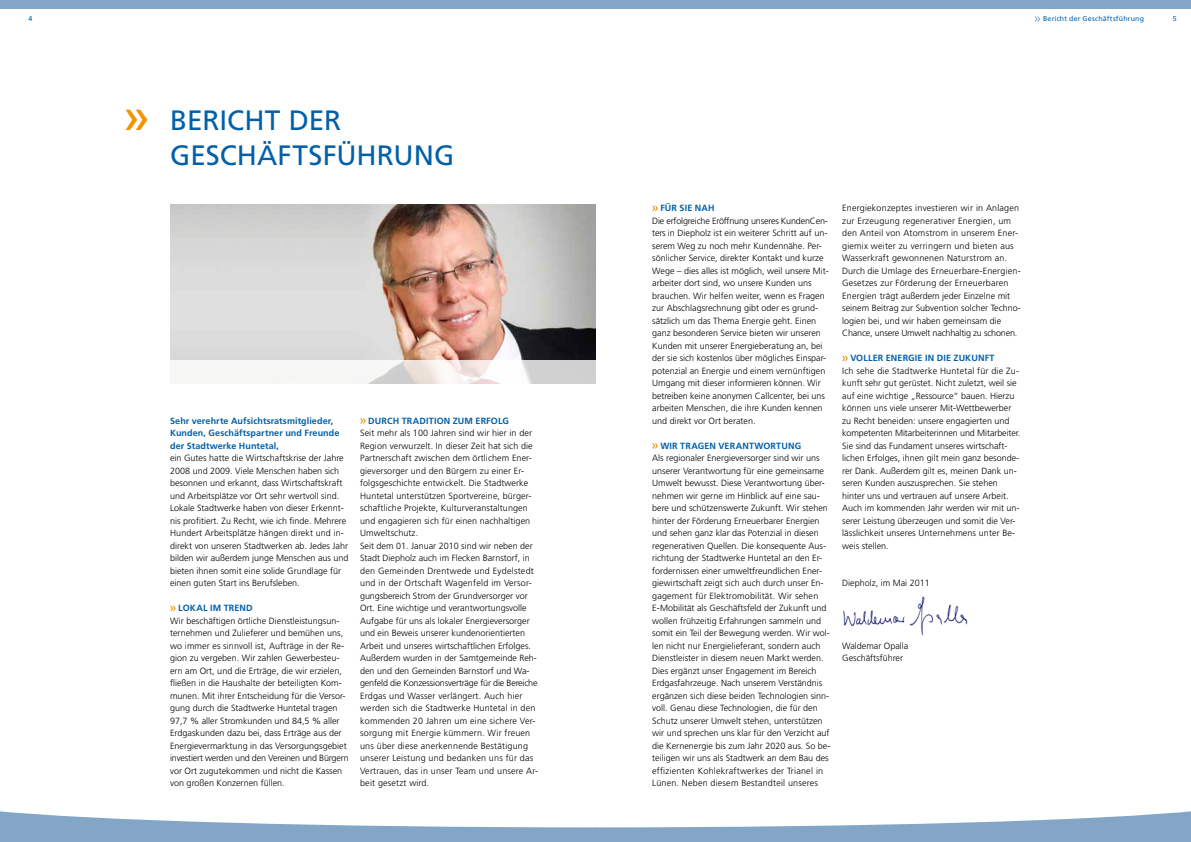
<style>
.page{position:relative;width:1191px;height:842px;background:#fff}
.page>*{position:absolute;margin:0;border:0;box-sizing:border-box;transform-origin:0 0}
.t1{font:28px/35px "Frutiger";color:#0060a9}
.t2{font:300 9px/12.5px "Frutiger";color:#000}
.t3{font:300 9px/12.5px "Frutiger";letter-spacing:.02em;color:#000}
.t4{font:700 9px/12.5px "Frutiger";letter-spacing:.015em;color:#0060a9}
.t5{font:7px "Frutiger";letter-spacing:.03em;color:#0060a9}
</style>
<div class="page">
<svg style="left:126px;top:110px;width:21px;height:20px"></svg>
<div style="left:0;top:0;width:595px;height:9px;background:#83a6c7"></div>
<svg style="left:0;top:811px;width:1191px;height:31px"></svg>
<div style="left:595px;top:0;width:596px;height:9px;background:#83a6c7"></div>
<svg style="left:1034px;top:16px;width:6px;height:6px"></svg>
<img style="left:170px;top:204px;width:425px;height:156px">
<svg style="left:170px;top:360px;width:425px;height:24px;fill:#f6f6f5"></svg>
<svg style="left:170px;top:606px;width:6px;height:5px"></svg>
<svg style="left:360px;top:418px;width:6px;height:6px"></svg>
<svg style="left:652px;top:206px;width:6px;height:5px"></svg>
<svg style="left:652px;top:443px;width:6px;height:6px"></svg>
<svg style="left:842px;top:356px;width:6px;height:5px"></svg>
<img style="left:843px;top:596px;width:125px;height:40px">
<p class="t5" style="left:29px;top:15px;width:5px">4</p>
<p class="t5" style="left:1043px;top:15px;width:102px">Bericht der Geschäftsführung</p>
<p class="t5" style="left:1172px;top:15px;width:5px">5</p>
<h1 class="t1" style="left:170px;top:102px;width:282px">Bericht der<br>Geschäftsführung</h1>
<p class="t4" style="left:170px;top:414px;width:171px">Sehr verehrte Aufsichtsratsmitglieder,<br>Kunden, Geschäftspartner und Freunde der Stadtwerke H untetal,</p>
<p class="t2" style="left:170px;top:452px;width:180px">ein Gutes hatte die Wirtschaftskrise der Jahre 2008 und 2009. Viele Menschen haben sich besonnen und erkannt, dass Wirtschaftskraft und Arbeitsplätze vor Ort sehr wertvoll sind.<br>Lokale Stadtwerke haben von dieser Erkennt&shy;nis profitiert. Zu Recht, wie ich finde. Mehrere H undert Arbeitsplätze hängen direkt und in&shy;direkt von unseren Stadtwerken ab. Jedes Jahr bilden wir außerdem junge Menschen aus und bieten ihnen somit eine solide Grundlage für einen guten Start ins Berufsleben.</p>
<p class="t4" style="left:178px;top:602px;width:76px">Lokal im Trend</p>
<p class="t2" style="left:170px;top:614px;width:180px">Wir beschäftigen örtliche Dienstleistungsun&shy;ternehmen und Zulieferer und bemühen uns, wo immer es sinnvoll ist, Aufträge in der Re&shy;gion zu vergeben. Wir zahlen Gewerbesteu&shy;ern am Ort, und die Erträge, die wir erzielen, fließen in die Haushalte der beteiligten Kom&shy;munen. M it ihrer Entscheidung für die Versor&shy;gung durch die Stadtwerke H untetal tragen 97,7 % aller Stromkunden und 84,5 % aller Erdgaskunden dazu bei, dass Erträge aus der Energievermarktung in das Versorgungsgebiet investiert werden und den Vereinen und Bürgern vor Ort zugutekommen und nicht die Kassen von großen Konzernen füllen.</p>
<p class="t4" style="left:368px;top:414px;width:142px">Durch Tradition zum Erfolg</p>
<p class="t2" style="left:360px;top:427px;width:179px">Seit mehr als 100 Jahren sind wir hier in der Region verwurzelt. In dieser Zeit hat sich die Partnerschaft zwischen dem örtlichem Ener&shy;gieversorger und den Bürgern zu einer Er&shy;folgsgeschichte entwickelt. Die Stadtwerke<br>H untetal unterstützen Sportvereine, bürger&shy;schaftliche Projekte, Kulturveranstaltungen und engagieren sich für einen nachhaltigen<br>U mweltschutz.<br>Seit dem 01. Januar 2010 sind wir neben der Stadt Diepholz auch im Flecken Barnstorf, in den Gemeinden Drentwede und Eydelstedt und in der Ortschaft Wagenfeld im Versor&shy;gungsbereich Strom der Grundversorger vor Ort. Eine wichtige und verantwortungsvolle Aufgabe für uns als lokaler Energieversorger und ein Beweis unserer kundenorientierten Arbeit und unseres wirtschaftlichen Erfolges.<br>Außerdem wurden in der Samtgemeinde Reh&shy;den und den Gemeinden Barnstorf und Wa&shy;genfeld die Konzessionsverträge für die Bereiche Erdgas und Wasser verlängert. Auch hier werden sich die Stadtwerke H untetal in den kommenden 20 Jahren um eine sichere Ver&shy;sorgung mit Energie kümmern. Wir freuen uns über diese anerkennende Bestätigung unserer Leistung und bedanken uns für das Vertrauen, das in unser Team und unsere Ar&shy;beit gesetzt wird.</p>
<p class="t4" style="left:660px;top:202px;width:56px">Für Sie nah</p>
<p class="t2" style="left:652px;top:214px;width:178px">Die erfolgreiche Eröffnung unseres KundenCen&shy;ters in Diepholz ist ein weiterer Schritt auf un&shy;serem Weg zu noch mehr Kundennähe. Per&shy;sönlicher Service, direkter Kontakt und kurze Wege – dies alles ist möglich, weil unsere M it&shy;arbeiter dort sind, wo unsere Kunden uns brauchen. Wir helfen weiter, wenn es Fragen zur Abschlagsrechnung gibt oder es grund&shy;sätzlich um das Thema Energie geht. Einen ganz besonderen Service bieten wir unseren Kunden mit unserer Energieberatung an, bei der sie sich kostenlos über mögliches Einspar&shy;potenzial an Energie und einem vernünftigen U mgang mit dieser informieren können. Wir betreiben keine anonymen C allcenter, bei uns arbeiten Menschen, die ihre Kunden kennen und direkt vor Ort beraten.</p>
<p class="t4" style="left:660px;top:439px;width:142px">Wir tragen Verantwortung</p>
<p class="t2" style="left:652px;top:452px;width:180px">Als regionaler Energieversorger sind wir uns unserer Verantwortung für eine gemeinsame U mwelt bewusst. Diese Verantwortung über&shy;nehmen wir gerne im H inblick auf eine sau&shy;bere und schützenswerte Zukunft. Wir stehen hinter der Förderung Erneuerbarer Energien und sehen ganz klar das Potenzial in diesen regenerativen Quellen. Die konsequente Aus&shy;richtung der Stadtwerke H untetal an den Er&shy;fordernissen einer umweltfreundlichen Ener&shy;giewirtschaft zeigt sich auch durch unser En&shy;gagement für Elektromobilität. Wir sehen E-Mobilität als Geschäftsfeld der Zukunft und wollen frühzeitig Erfahrungen sammeln und somit ein Teil der Bewegung werden. Wir wol&shy;len nicht nur Energielieferant, sondern auch Dienstleister in diesem neuen Markt werden.<br>Dies ergänzt unser Engagement im Bereich Erdgasfahrzeuge. Nach unserem Verständnis ergänzen sich diese beiden Technologien sinn&shy;voll. Genau diese Technologien, die für den Schutz unserer U mwelt stehen, unterstützen wir und sprechen uns klar für den Verzicht auf die Kernenergie bis zum Jahr 2020 aus. So be&shy;teiligen wir uns als Stadtwerk an dem Bau des effizienten Kohlekraftwerkes der Trianel in Lünen. Neben diesem Bestandteil unseres</p>
<p class="t3" style="left:842px;top:202px;width:180px">Energiekonzeptes investieren wir in Anlagen zur Erzeugung regenerativer Energien, um den Anteil von Atomstrom in unserem Ener&shy;giemix weiter zu verringern und bieten aus Wasserkraft gewonnenen Naturstrom an.<br>Durch die U mlage des Erneuerbare-Energien-Gesetzes zur Förderung der Erneuerbaren<br>E nergien trägt außerdem jeder Einzelne mit seinem Beitrag zur Subvention solcher Techno&shy;logien bei, und wir haben gemeinsam die<br>C hance, unsere U mwelt nachhaltig zu schonen.</p>
<p class="t4" style="left:850px;top:352px;width:146px">Voller Energie in die Zukunft</p>
<p class="t2" style="left:842px;top:364px;width:180px">Ich sehe die Stadtwerke H untetal für die Zu&shy;kunft sehr gut gerüstet. Nicht zuletzt, weil sie auf eine wichtige „Ressource“ bauen. H ierzu können uns viele unserer M it-Wettbewerber zu Recht beneiden: unsere engagierten und kompetenten M itarbeiterinnen und M itarbeiter.<br>Sie sind das Fundament unseres wirtschaft&shy;lichen Erfolges, ihnen gilt mein ganz besonde&shy;rer Dank. Außerdem gilt es, meinen Dank un&shy;seren Kunden auszusprechen. Sie stehen hinter uns und vertrauen auf unsere Arbeit.<br>Auch im kommenden Jahr werden wir mit un&shy;serer Leistung überzeugen und somit die Ver&shy;lässlichkeit unseres U nternehmens unter Be&shy;weis stellen.</p>
<p class="t2" style="left:842px;top:577px;width:89px">Diepholz, im Mai 2011</p>
<p class="t2" style="left:842px;top:639px;width:68px">Waldemar Opalla<br>Geschäftsführer</p>
</div>
